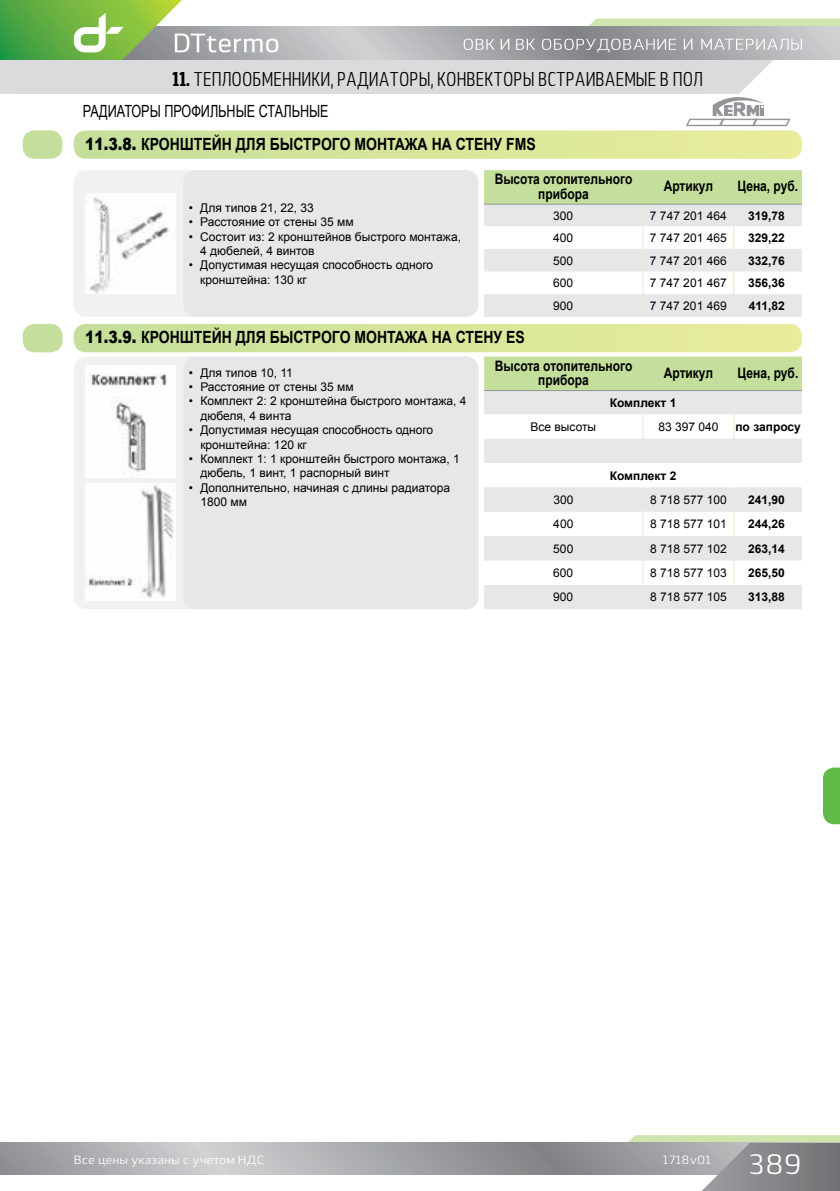
<style>
.page{position:relative;width:840px;height:1191px;background:#fff}
.page>*{position:absolute;margin:0;border:0;box-sizing:border-box;transform-origin:0 0}
.t1{font:28px "Lytiga Pro";color:#fff}
.t2{font:20px "Lytiga Pro Condensed";color:#000;scale:.8 1}
.t3{font:700 16.8px/33.6px "Arial";color:#000;scale:.83 1}
.t4{font:700 14.4px/14.4px "Arial";color:#000;text-align:center;scale:.83 1}
.t5{font:12px/14.4px "Arial";color:#000}
.t6{font:700 12px "Arial";color:#000}
.t7{font:12px "Lytiga Pro";color:#fff}
.s1{font-weight:900}
.s2{font-weight:400}
</style>
<div class="page">
<svg style="left:0;top:1142px;width:600px;height:32px;background:#a7a9ab"></svg>
<svg style="left:600px;top:1135px;width:239px;height:56px;background:#a7aba7"></svg>
<div style="left:74px;top:130px;width:727px;height:29px;background:linear-gradient(to right,#c5df9b,#eaed9a);border-radius:12px"></div>
<div style="left:23px;top:130px;width:39px;height:29px;background:#c4df9b;border-radius:12px"></div>
<svg style="left:823px;top:767px;width:16px;height:57px"></svg>
<div style="left:23px;top:324px;width:39px;height:28px;background:#c4df9b;border-radius:12px"></div>
<div style="left:74px;top:170px;width:404px;height:147px;background:#f1f1f2"></div>
<div style="left:183px;top:170px;width:295px;height:147px;background:#e6e7e8"></div>
<svg style="left:484px;top:170px;width:317px;height:147px"></svg>
<hr style="left:484px;top:204px;width:158px;height:1px;background:#939598">
<hr style="left:642px;top:204px;width:91px;height:1px;background:#939598">
<hr style="left:733px;top:204px;width:68px;height:1px;background:#939598">
<img style="left:85px;top:193px;width:90px;height:101px">
<div style="left:74px;top:356px;width:404px;height:253px;background:#f1f1f2"></div>
<div style="left:183px;top:356px;width:295px;height:253px;background:#e6e7e8"></div>
<svg style="left:74px;top:324px;width:727px;height:66px"></svg>
<svg style="left:484px;top:391px;width:317px;height:218px;fill:#e6e7e8"></svg>
<svg style="left:642px;top:414px;width:1px;height:49px"></svg>
<svg style="left:642px;top:487px;width:1px;height:122px"></svg>
<svg style="left:733px;top:414px;width:1px;height:49px"></svg>
<svg style="left:733px;top:487px;width:1px;height:122px"></svg>
<hr style="left:484px;top:390px;width:158px;height:1px;background:#939598">
<hr style="left:642px;top:390px;width:91px;height:1px;background:#939598">
<hr style="left:733px;top:390px;width:68px;height:1px;background:#939598">
<img style="left:85px;top:365px;width:91px;height:112px">
<img style="left:85px;top:483px;width:91px;height:117px">
<svg style="left:0;top:0;width:839px;height:127px"></svg>
<h2 class="t2" style="left:172px;top:66px;width:664px"><span class="s1">11.</span> ТЕПЛООБМЕННИКИ, РАДИАТОРЫ, КОНВЕКТОРЫ ВСТРАИВАЕМЫЕ В ПОЛ</h2>
<h3 class="t3" style="left:83px;top:94px;width:547px"><span class="s2">РАДИАТОРЫ ПРОФИЛЬНЫЕ СТАЛЬНЫЕ<br></span><span class="s1">11.3.8.</span> КРОНШТЕЙН ДЛЯ БЫСТРОГО МОНТАЖА НА СТЕНУ FMS</h3>
<p class="t5" style="left:189px;top:200px;width:126px">• Для типов 21, 22, 33</p>
<p class="t5" style="left:189px;top:215px;width:166px">• Расстояние от стены 35 мм</p>
<p class="t5" style="left:200px;top:229px;width:262px;text-indent:-11px">• Состоит из: 2 кронштейнов быстрого монтажа,<br>4 дюбелей, 4 винтов</p>
<p class="t5" style="left:200px;top:258px;width:234px;text-indent:-11px">• Допустимая несущая способность одного кронштейна: 130 кг</p>
<p class="t4" style="left:494px;top:172px;width:167px">Высота отопительного прибора</p>
<p class="t4" style="left:663px;top:179px;width:61px">Артикул</p>
<p class="t4" style="left:737px;top:179px;width:75px">Цена, руб.</p>
<p class="t5" style="left:553px;top:208px;width:22px">300</p>
<p class="t5" style="left:649px;top:208px;width:78px">7 747 201 464</p>
<p class="t6" style="left:747px;top:209px;width:38px">319,78</p>
<p class="t5" style="left:553px;top:230px;width:22px">400</p>
<p class="t5" style="left:649px;top:230px;width:78px">7 747 201 465</p>
<p class="t6" style="left:747px;top:231px;width:38px">329,22</p>
<p class="t5" style="left:553px;top:253px;width:22px">500</p>
<p class="t5" style="left:649px;top:253px;width:78px">7 747 201 466</p>
<p class="t6" style="left:747px;top:254px;width:38px">332,76</p>
<p class="t5" style="left:553px;top:276px;width:22px">600</p>
<p class="t5" style="left:649px;top:276px;width:78px">7 747 201 467</p>
<p class="t6" style="left:747px;top:276px;width:38px">356,36</p>
<p class="t5" style="left:553px;top:298px;width:22px">900</p>
<p class="t5" style="left:649px;top:298px;width:78px">7 747 201 469</p>
<p class="t6" style="left:748px;top:299px;width:38px">411,82</p>
<h3 class="t3" style="left:85px;top:320px;width:531px"><span class="s1">11.3.9.</span> КРОНШТЕЙН ДЛЯ БЫСТРОГО МОНТАЖА НА СТЕНУ ES</h3>
<p class="t5" style="left:189px;top:365px;width:105px">• Для типов 10, 11</p>
<p class="t5" style="left:189px;top:380px;width:166px">• Расстояние от стены 35 мм</p>
<p class="t5" style="left:200px;top:394px;width:267px;text-indent:-11px">• Комплект 2: 2 кронштейна быстрого монтажа, 4 дюбеля, 4 винта</p>
<p class="t5" style="left:200px;top:423px;width:234px;text-indent:-11px">• Допустимая несущая способность одного кронштейна: 120 кг</p>
<p class="t5" style="left:200px;top:452px;width:261px;text-indent:-11px">• Комплект 1: 1 кронштейн быстрого монтажа, 1 дюбель, 1 винт, 1 распорный винт</p>
<p class="t5" style="left:200px;top:480px;width:251px;text-indent:-11px">• Дополнительно, начиная с длины радиатора<br>1800 мм</p>
<p class="t4" style="left:494px;top:358px;width:167px">Высота отопительного прибора</p>
<p class="t4" style="left:663px;top:365px;width:61px">Артикул</p>
<p class="t4" style="left:737px;top:365px;width:75px">Цена, руб.</p>
<p class="t6" style="left:609px;top:396px;width:68px">Комплект 1</p>
<p class="t5" style="left:530px;top:419px;width:67px">Все высоты</p>
<p class="t5" style="left:658px;top:419px;width:62px">83 397 040</p>
<p class="t6" style="left:735px;top:420px;width:67px">по запросу</p>
<p class="t6" style="left:609px;top:469px;width:68px">Комплект 2</p>
<p class="t5" style="left:553px;top:492px;width:22px">300</p>
<p class="t5" style="left:649px;top:492px;width:78px">8 718 577 100</p>
<p class="t6" style="left:747px;top:493px;width:38px">241,90</p>
<p class="t5" style="left:553px;top:517px;width:22px">400</p>
<p class="t5" style="left:649px;top:517px;width:78px">8 718 577 101</p>
<p class="t6" style="left:747px;top:517px;width:38px">244,26</p>
<p class="t5" style="left:553px;top:541px;width:22px">500</p>
<p class="t5" style="left:649px;top:541px;width:78px">8 718 577 102</p>
<p class="t6" style="left:747px;top:542px;width:38px">263,14</p>
<p class="t5" style="left:553px;top:566px;width:22px">600</p>
<p class="t5" style="left:649px;top:566px;width:78px">8 718 577 103</p>
<p class="t6" style="left:747px;top:566px;width:38px">265,50</p>
<p class="t5" style="left:553px;top:590px;width:22px">900</p>
<p class="t5" style="left:649px;top:590px;width:78px">8 718 577 105</p>
<p class="t6" style="left:747px;top:590px;width:38px">313,88</p>
<p class="t7" style="left:74px;top:1152px;width:192px">Все цены указаны с учетом НДС</p>
<p class="t7" style="left:662px;top:1152px;width:50px">1718v01</p>
<h1 class="t1" style="left:748px;top:1147px;width:55px">389</h1>
</div>
